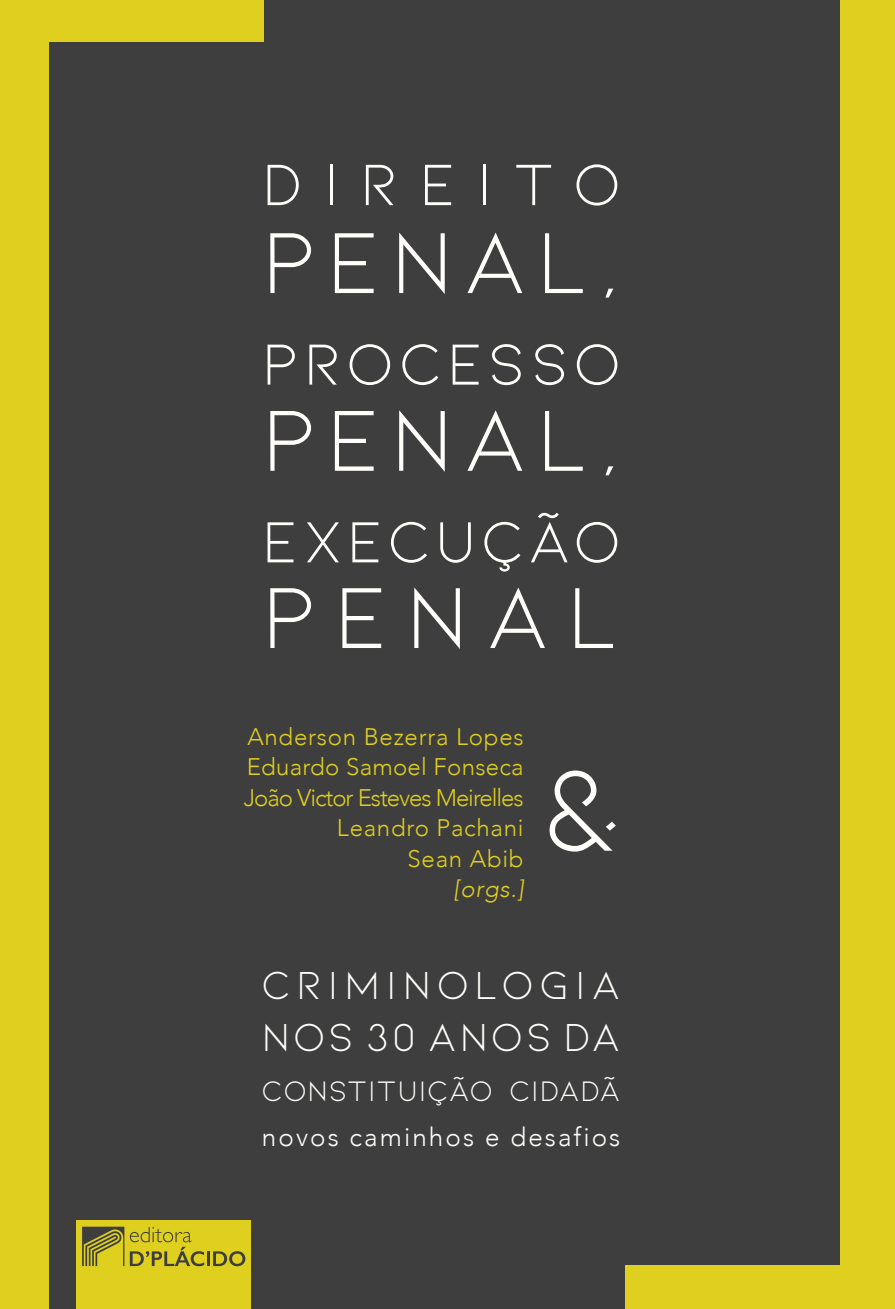
<style>
.page{position:relative;width:895px;height:1309px;background:#fff}
.page>*{position:absolute;margin:0;border:0;box-sizing:border-box;transform-origin:0 0}
.t1{font:122.4px "Kiona";color:#fffefa}
.t2{font:92px "Kiona";letter-spacing:.105em;color:#fffefa}
.t3{font:62px "Kiona";letter-spacing:.335em;color:#fffefa}
.t4{font:61.6px "Kiona";letter-spacing:.075em;color:#fffefa}
.t5{font:41.6px/52px "Kiona";letter-spacing:.14em;color:#fffefa}
.t6{font:30px "Kiona";letter-spacing:.03em;color:#fffefa}
.t7{font:300 26px "Avenir";letter-spacing:.08em;color:#fffefa}
.t8{font:300 24px/30.6px "Avenir";letter-spacing:.01em;color:#dfcf1f;text-align:right}
.t9{font:italic 300 24px "Avenir";color:#dfcf1f}
</style>
<div class="page">
<div style="left:0;top:0;width:894px;height:1309px;background:#3e3e3f"></div>
<div style="left:0;top:0;width:49px;height:1309px;background:#dfcf1f"></div>
<div style="left:839px;top:0;width:55px;height:1309px;background:#dfcf1f"></div>
<div style="left:77px;top:1221px;width:174px;height:88px;background:#dfcf1f"></div>
<svg style="left:82px;top:1227px;width:42px;height:39px"></svg>
<hr style="left:207px;top:1251px;width:3px;height:15px;background:#3e3e3f">
<svg style="left:213px;top:1251px;width:32px;height:15px"></svg>
<svg style="left:130px;top:1227px;width:74px;height:39px"></svg>
<div style="left:0;top:0;width:263px;height:42px;background:#dfcf1f"></div>
<div style="left:625px;top:1265px;width:269px;height:44px;background:#dfcf1f"></div>
<h3 class="t3" style="left:262px;top:150px;width:360px">DIREITO</h3>
<h2 class="t2" style="left:262px;top:211px;width:360px">PENAL,</h2>
<h3 class="t4" style="left:262px;top:330px;width:360px">PROCESSO</h3>
<h2 class="t2" style="left:262px;top:389px;width:360px">PENAL,</h2>
<h3 class="t4" style="left:262px;top:507px;width:360px">EXECUÇÃO</h3>
<h2 class="t2" style="left:262px;top:566px;width:360px">PENAL</h2>
<p class="t8" style="left:244px;top:721px;width:281px">Anderson Bezerra Lopes<br>Eduardo Samoel Fonseca<br>João Victor Esteves Meirelles<br>Leandro Pachani<br>Sean Abib</p>
<p class="t9" style="left:453px;top:875px;width:72px">[orgs.]</p>
<h1 class="t1" style="left:537px;top:741px;width:91px">&amp;</h1>
<h3 class="t5" style="left:262px;top:958px;width:360px">CRIMINOLOGIA<br>NOS 30 ANOS DA</h3>
<p class="t6" style="left:262px;top:1074px;width:360px">CONSTITUIÇÃO CIDADÃ</p>
<p class="t7" style="left:262px;top:1121px;width:360px">novos caminhos e desafios</p>
</div>
